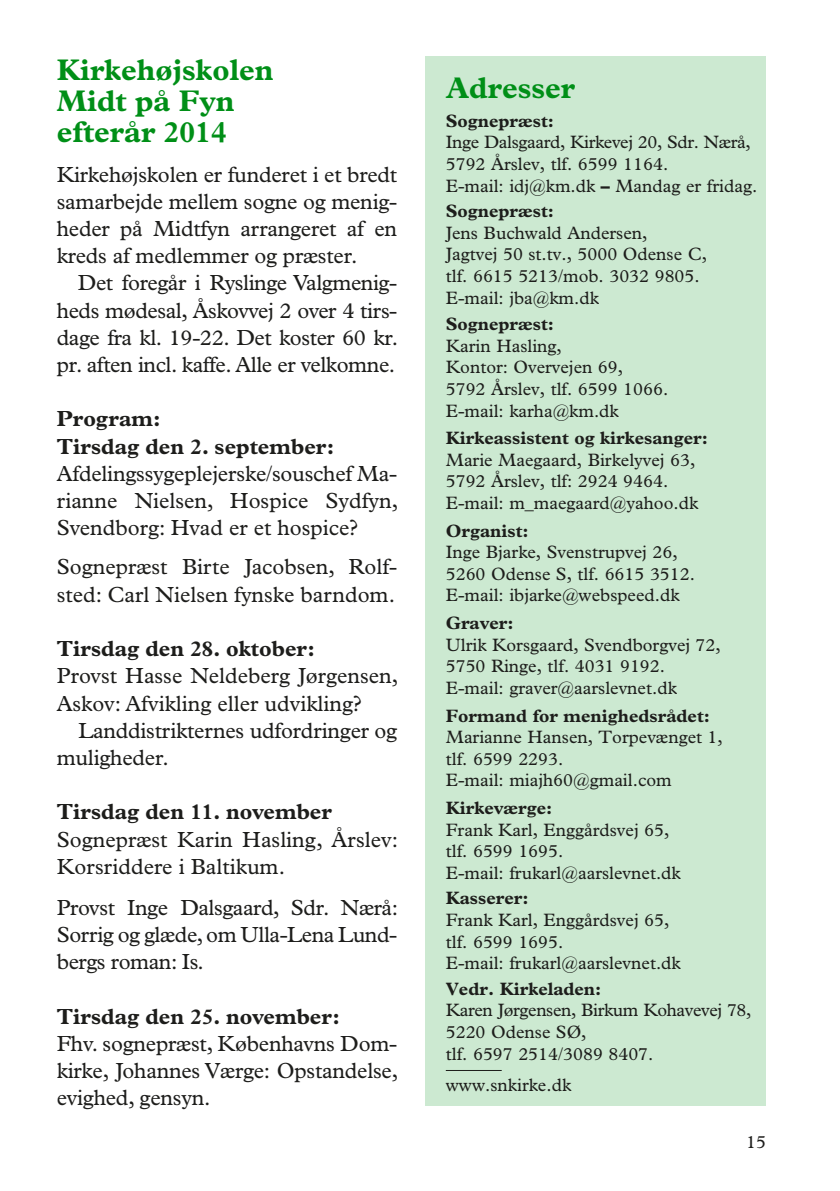
<style>
.page{position:relative;width:840px;height:1191px;background:#fff}
.page>*{position:absolute;margin:0;border:0;box-sizing:border-box;transform-origin:0 0}
.t1{font:700 30px/31.2px "Plantin";color:#008f17}
.t2{font:22px/27.2px "Plantin";letter-spacing:-.01em;color:#1d1d1b;text-align:justify}
.t3{font:700 22px/27.2px "Plantin";color:#1d1d1b}
.t4{font:18px/21.6px "Plantin";color:#1d1d1b}
.t5{font:700 18px "Plantin";color:#1d1d1b}
.t6{font:18px/21.6px "Plantin";letter-spacing:-.02em;color:#1d1d1b}
.s1{font-weight:700}
</style>
<div class="page">
<div style="left:425px;top:57px;width:340px;height:1049px;background:#cce9d1"></div>
<hr style="left:445px;top:1070px;width:56px;height:1px;background:#1d1d1b">
<h1 class="t1" style="left:57px;top:54px;width:218px">Kirkehøjskolen<br>Midt på Fyn efterår 2014</h1>
<p class="t2" style="left:57px;top:160px;width:342px">Kirkehøjskolen er funderet i et bredt samarbejde mellem sogne og menig&shy;heder på Midtfyn arrangeret af en kreds af medlemmer og præster.</p>
<p class="t2" style="left:57px;top:269px;width:343px;text-indent:21px">Det foregår i Ryslinge Valgmenig&shy;heds mødesal, Åskovvej 2 over 4 tirs&shy;dage fra kl. 19-22. Det koster 60 kr. pr. aften incl. kaffe. Alle er velkomne.</p>
<p class="t3" style="left:57px;top:405px;width:279px">Program:<br>Tirsdag den 2. september:</p>
<p class="t2" style="left:57px;top:459px;width:343px">Afdelingssygeplejerske/souschef Ma&shy;rianne Nielsen, Hospice Sydfyn, Svendborg: Hvad er et hospice?</p>
<p class="t2" style="left:57px;top:553px;width:342px">Sognepræst Birte Jacobsen, Rolf&shy;sted: Carl Nielsen fynske barndom.</p>
<p class="t3" style="left:57px;top:634px;width:260px">Tirsdag den 28. oktober:</p>
<p class="t2" style="left:57px;top:662px;width:343px">Provst Hasse Neldeberg Jørgensen,<br>Askov: Afvikling eller udvikling?</p>
<p class="t2" style="left:57px;top:716px;width:342px;text-indent:22px">Landdistrikternes udfordringer og muligheder.</p>
<p class="t3" style="left:57px;top:798px;width:276px">Tirsdag den 11. november</p>
<p class="t2" style="left:57px;top:825px;width:343px">Sognepræst Karin Hasling, Årslev:<br>Korsriddere i Baltikum.</p>
<p class="t2" style="left:57px;top:893px;width:342px">Provst Inge Dalsgaard, Sdr. Nærå:<br>Sorrig og glæde, om Ulla-Lena Lund&shy;bergs roman: Is.</p>
<p class="t3" style="left:57px;top:1002px;width:284px">Tirsdag den 25. november:</p>
<p class="t2" style="left:57px;top:1029px;width:343px">Fhv. sognepræst, Københavns Dom&shy;kirke, Johannes Værge: Opstandelse, evighed, gensyn.</p>
<h1 class="t1" style="left:445px;top:71px;width:131px">Adresser</h1>
<p class="t5" style="left:445px;top:110px;width:110px">Sognepræst:</p>
<p class="t4" style="left:445px;top:131px;width:313px">Inge Dalsgaard, Kirkevej 20, Sdr. Nærå,<br>5792 Årslev, tlf. 6599 1164.<br>E-mail: idj@km.dk <span class="s1">–</span> Mandag er fridag.</p>
<p class="t5" style="left:445px;top:200px;width:110px">Sognepræst:</p>
<p class="t4" style="left:445px;top:222px;width:262px">Jens Buchwald Andersen,<br>Jagtvej 50 st.tv., 5000 Odense C, tlf. 6615 5213/mob. 3032 9805.<br>E-mail: jba@km.dk</p>
<p class="t5" style="left:445px;top:313px;width:110px">Sognepræst:</p>
<p class="t4" style="left:445px;top:335px;width:224px">Karin Hasling,<br>Kontor: Overvejen 69,<br>5792 Årslev, tlf. 6599 1066.<br>E-mail: karha@km.dk</p>
<p class="t5" style="left:445px;top:427px;width:263px">Kirkeassistent og kirkesanger:</p>
<p class="t4" style="left:445px;top:449px;width:254px">Marie Maegaard, Birkelyvej 63,<br>5792 Årslev, tlf: 2924 9464.<br>E-mail: m_maegaard@yahoo.dk</p>
<p class="t5" style="left:445px;top:520px;width:84px">Organist:</p>
<p class="t4" style="left:445px;top:541px;width:250px">Inge Bjarke, Svenstrupvej 26,<br>5260 Odense S, tlf. 6615 3512.<br>E-mail: ibjarke@webspeed.dk</p>
<p class="t5" style="left:445px;top:612px;width:69px">Graver:</p>
<p class="t4" style="left:445px;top:633px;width:276px">Ulrik Korsgaard, Svendborgvej 72,<br>5750 Ringe, tlf. 4031 9192.<br>E-mail: graver@aarslevnet.dk</p>
<p class="t5" style="left:445px;top:704px;width:265px">Formand for menighedsrådet:</p>
<p class="t4" style="left:445px;top:726px;width:278px">Marianne Hansen, Torpevænget 1, tlf. 6599 2293.<br>E-mail: miajh60@gmail.com</p>
<p class="t5" style="left:445px;top:797px;width:108px">Kirkeværge:</p>
<p class="t4" style="left:445px;top:818px;width:236px">Frank Karl, Enggårdsvej 65, tlf. 6599 1695.<br>E-mail: frukarl@aarslevnet.dk</p>
<p class="t5" style="left:445px;top:887px;width:84px">Kasserer:</p>
<p class="t4" style="left:445px;top:909px;width:236px">Frank Karl, Enggårdsvej 65, tlf. 6599 1695.<br>E-mail: frukarl@aarslevnet.dk</p>
<p class="t5" style="left:445px;top:978px;width:157px">Vedr. Kirkeladen:</p>
<p class="t6" style="left:445px;top:999px;width:307px">Karen Jørgensen, Birkum Kohavevej 78,<br>5220 Odense SØ,<br>tlf. 6597 2514/3089 8407.</p>
<p class="t4" style="left:445px;top:1074px;width:127px">www.snkirke.dk</p>
<p class="t4" style="left:745px;top:1131px;width:21px">15</p>
</div>
